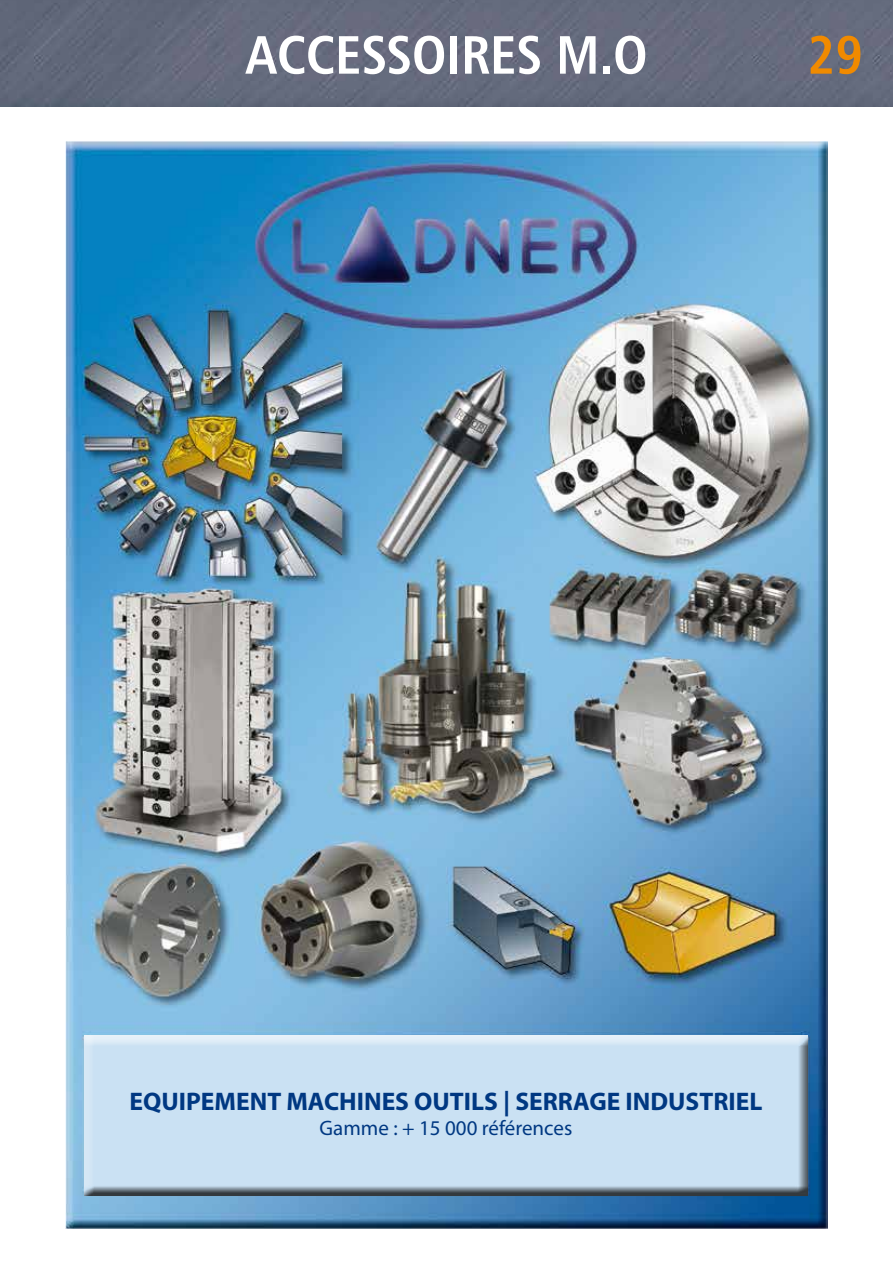
<style>
.page{position:relative;width:893px;height:1263px;background:#fff}
.page>*{position:absolute;margin:0;border:0;box-sizing:border-box;transform-origin:0 0}
.t1{font:54px "Humanist 777 BT Bold Condensed B";color:#fff}
.t2{font:54px "Humanist 777 BT Bold Condensed B";color:#f08a00}
.t3{font:700 25.5px "Myriad Pro";color:#003882}
.t4{font:21px "Myriad Pro";color:#003882}
</style>
<div class="page">
<div style="left:0;top:0;width:893px;height:106px;background:#646a7d"></div>
<img style="left:66px;top:141px;width:761px;height:1088px">
<div style="left:82px;top:1035px;width:727px;height:162px;background:#000;opacity:.75"></div>
<h1 class="t1" style="left:245px;top:21px;width:399px">ACCESSOIRES M.O</h1>
<h1 class="t2" style="left:808px;top:21px;width:57px">29</h1>
<p class="t3" style="left:130px;top:1084px;width:634px">EQUIPEMENT MACHINES OUTILS | SERRAGE INDUSTRIEL</p>
<p class="t4" style="left:319px;top:1115px;width:254px">Gamme : + 15 000 références</p>
</div>
